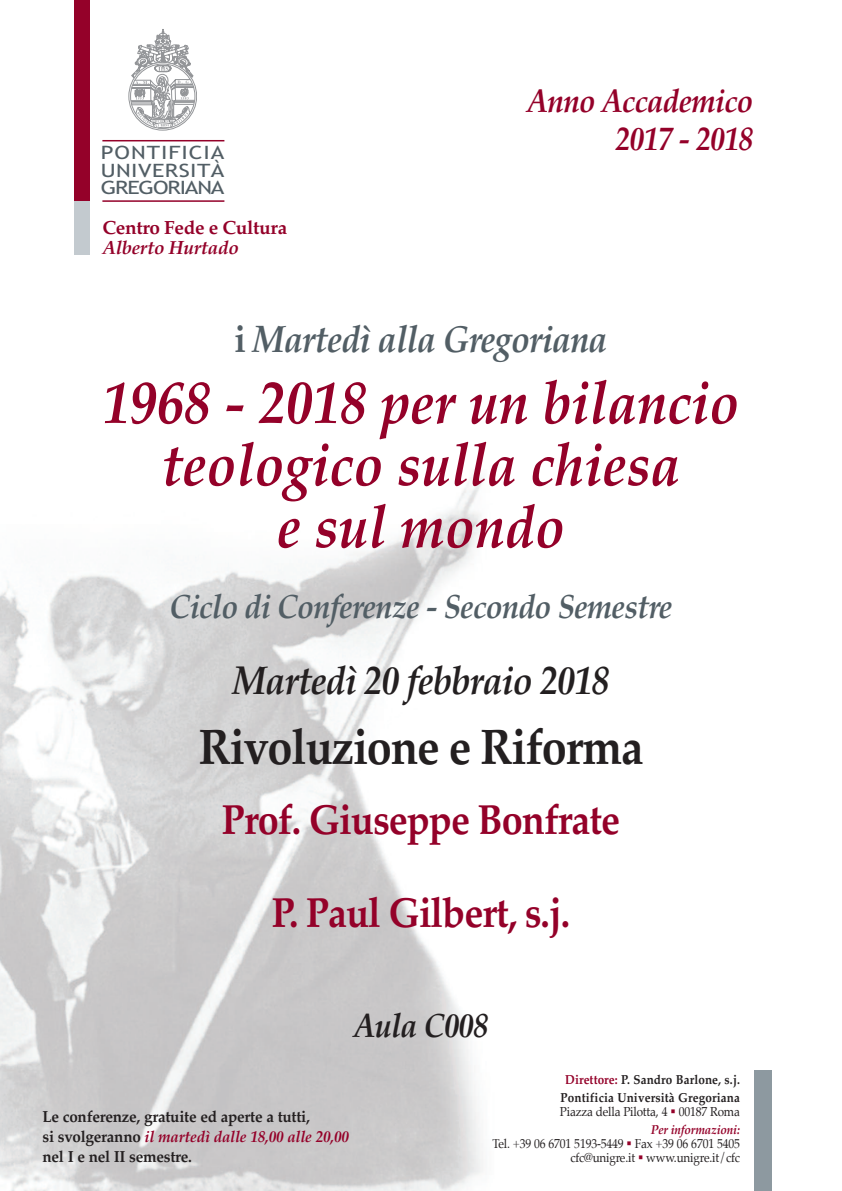
<style>
.page{position:relative;width:842px;height:1191px;background:#fff}
.page>*{position:absolute;margin:0;border:0;box-sizing:border-box;transform-origin:0 0}
.t1{font:italic 700 60px/62px "Palatino";color:#940129;text-align:center;scale:.9 1}
.t2{font:700 50px "Palatino";letter-spacing:-.025em;color:#231f20;scale:.9 1}
.t3{font:700 42px "Palatino";letter-spacing:-.025em;color:#940129;scale:.9 1}
.t4{font:italic 700 40px "Palatino";letter-spacing:-.025em;color:#231f20;scale:.9 1}
.t5{font:italic 700 38px "Palatino";letter-spacing:-.025em;color:#525e65;scale:.9 1}
.t6{font:italic 700 34px "Palatino";letter-spacing:-.025em;color:#525e65;scale:.9 1}
.t7{font:italic 700 34px "Palatino";letter-spacing:-.025em;color:#231f20;scale:.9 1}
.t8{font:italic 700 33px/38px "Palatino";letter-spacing:-.025em;color:#940129;text-align:right;scale:.9 1}
.t9{font:700 19px "Palatino";letter-spacing:-.015em;color:#940129}
.t10{font:italic 700 19px "Palatino";letter-spacing:-.015em;color:#940129}
.t11{font:18.4px/17.5px "Trebuchet MS";letter-spacing:.02em;color:#525e65;text-align:justify;scale:1.25 1}
.t12{font:700 16px/20px "Palatino";letter-spacing:-.015em;color:#231f20;scale:.95 1}
.t13{font:13px/14px "Palatino";letter-spacing:-.015em;color:#231f20;text-align:right;scale:.9 1}
.t14{font:700 13px/18px "Palatino";letter-spacing:.01em;color:#231f20;text-align:center;scale:.9 1}
.t15{font:italic 700 13px "Palatino";letter-spacing:-.015em;color:#940129;scale:.9 1}
.s1{font-style:normal}
.s2{font-style:italic;color:#940129}
.s3{color:#940129}
</style>
<div class="page">
<img style="left:0;top:0;width:772px;height:1191px">
<div style="left:754px;top:1070px;width:17px;height:121px;background:#8d99a0"></div>
<div style="left:74px;top:196px;width:15px;height:59px;background:#c3cacf"></div>
<div style="left:74px;top:0;width:15px;height:201px;background:#940129"></div>
<svg style="left:131px;top:29px;width:65px;height:101px"></svg>
<hr style="left:102px;top:140px;width:122px;height:1px;background:#940129">
<hr style="left:102px;top:200px;width:122px;height:2px;background:#940129">
<svg style="left:671px;top:1109px;width:4px;height:3px"></svg>
<svg style="left:627px;top:1141px;width:4px;height:3px"></svg>
<h3 class="t11" style="left:101px;top:144px;width:100px">PONTIFICIA UNIVERSITÀ GREGORIANA</h3>
<h3 class="t9" style="left:102px;top:218px;width:186px">Centro Fede e Cultura</h3>
<h3 class="t10" style="left:102px;top:238px;width:138px">Alberto Hurtado</h3>
<h3 class="t8" style="left:527px;top:84px;width:253px">Anno Accademico<br>2017 - 2018</h3>
<h3 class="t5" style="left:234px;top:321px;width:416px"><span class="s1">i</span> Martedì alla Gregoriana</h3>
<h1 class="t1" style="left:103px;top:376px;width:709px">1968 - 2018 per un bilancio teologico sulla chiesa<br>e sul mondo</h1>
<h3 class="t6" style="left:169px;top:590px;width:560px">Ciclo di Conferenze - Secondo Semestre</h3>
<h3 class="t4" style="left:232px;top:661px;width:420px">Martedì 20 febbraio 2018</h3>
<h2 class="t2" style="left:198px;top:722px;width:496px">Rivoluzione e Riforma</h2>
<h3 class="t3" style="left:222px;top:799px;width:444px">Prof. Giuseppe Bonfrate</h3>
<h3 class="t3" style="left:272px;top:892px;width:333px">P. Paul Gilbert, s.j.</h3>
<h3 class="t7" style="left:354px;top:1008px;width:151px">Aula C008</h3>
<p class="t12" style="left:43px;top:1108px;width:324px">Le conferenze, gratuite ed aperte a tutti,<br>si svolgeranno <span class="s2">il martedì dalle 18,00 alle 20,00 </span>nel I e nel II semestre.</p>
<p class="t14" style="left:561px;top:1071px;width:201px"><span class="s3">Direttore:</span> P. Sandro Barlone, s.j.<br>Pontificia Università Gregoriana</p>
<p class="t13" style="left:560px;top:1105px;width:201px">Piazza della Pilotta, 4 00187 Roma</p>
<p class="t15" style="left:651px;top:1122px;width:101px">Per informazioni:</p>
<p class="t13" style="left:492px;top:1137px;width:276px">Tel. +39 06 6701 5193-5449 Fax +39 06 6701 5405 cfc@unigre.it www.unigre.it/cfc</p>
</div>
